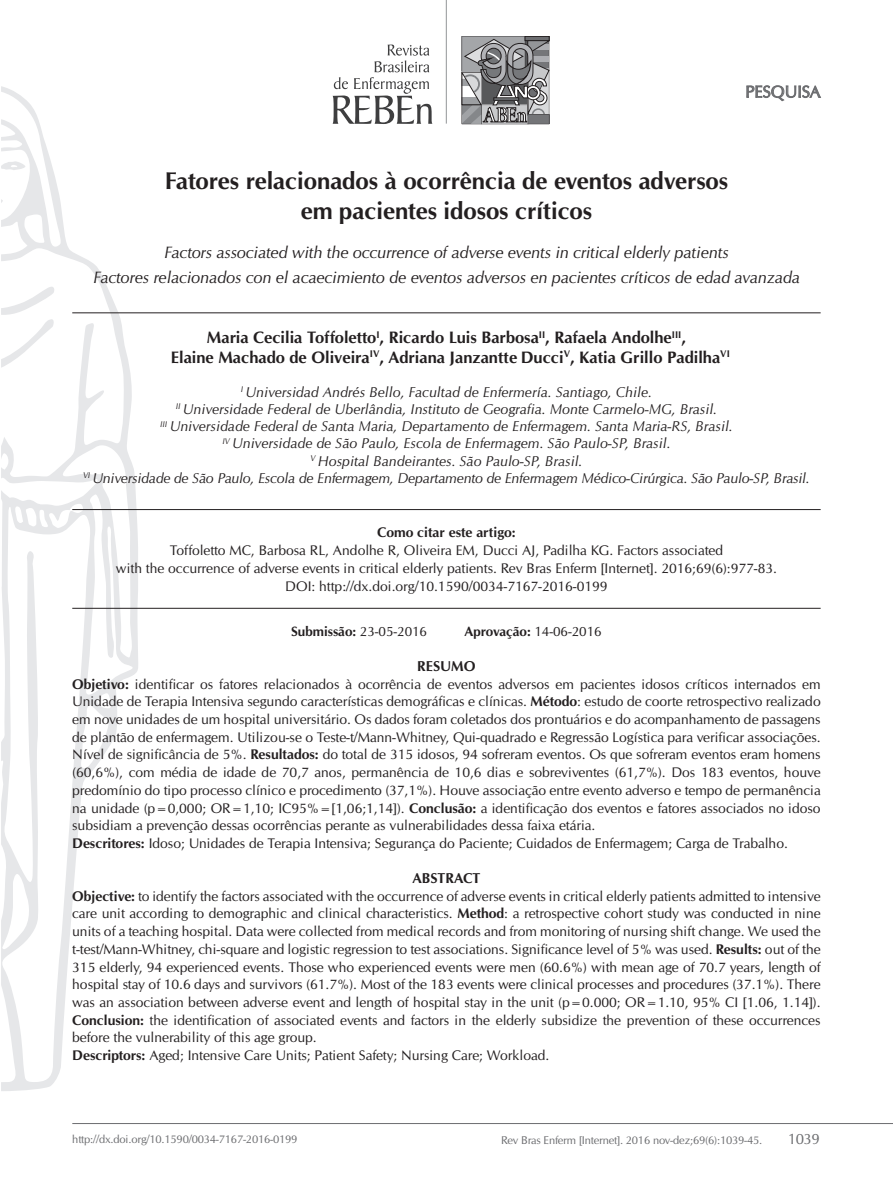
<style>
.page{position:relative;width:893px;height:1191px;background:#fff}
.page>*{position:absolute;margin:0;border:0;box-sizing:border-box;transform-origin:0 0}
.t1{font:700 24px/30px "URW Classico";color:#231f20;text-align:center}
.t2{font:italic 16.5px/25.2px "URW Classico";letter-spacing:-.01em;color:#231f20;text-align:center}
.t3{font:700 16.5px/19.8px "URW Classico";color:#231f20;text-align:center}
.t4{font:16.5px "URW Classico";color:#6c6d70}
.t5{font:15px "URW Classico";color:#6c6d70}
.t6{font:italic 14.25px/17.1px "URW Classico";color:#231f20;text-align:center}
.t7{font:700 14.25px "URW Classico";color:#231f20}
.t8{font:13.95px/17.7px "URW Classico";color:#231f20}
.t9{font:700 13.95px "URW Classico";color:#231f20}
.t10{font:700 13.5px "URW Classico";color:#231f20}
.t11{font:11.25px "URW Classico";letter-spacing:-.015em;color:#6c6d70}
.s1{font-weight:400}
.s2{font-weight:700}
</style>
<div class="page">
<hr style="left:72px;top:1123px;width:821px;height:1px;background:#6c6d70">
<svg style="left:1px;top:86px;width:137px;height:1005px"></svg>
<hr style="left:72px;top:312px;width:749px;height:1px;background:#231f20">
<hr style="left:72px;top:608px;width:749px;height:1px;background:#231f20">
<hr style="left:72px;top:509px;width:749px;height:1px;background:#231f20">
<svg style="left:746px;top:86px;width:75px;height:15px"></svg>
<svg style="left:333px;top:45px;width:99px;height:79px"></svg>
<svg style="left:462px;top:36px;width:87px;height:88px;background:#8b8c8e"></svg>
<hr style="left:446px;top:0;width:1px;height:124px;background:#939598">
<p class="t4" style="left:745px;top:82px;width:77px">PESQUISA</p>
<h1 class="t1" style="left:165px;top:166px;width:565px">Fatores relacionados à ocorrência de eventos adversos em pacientes idosos críticos</h1>
<p class="t2" style="left:93px;top:240px;width:708px">Factors associated with the occurrence of adverse events in critical elderly patients<br>Factores relacionados con el acaecimiento de eventos adversos en pacientes críticos de edad avanzada</p>
<p class="t3" style="left:171px;top:327px;width:560px">Maria Cecilia Toffoletto<sup>I</sup>, Ricardo Luis Barbosa<sup>II</sup>, Rafaela Andolhe<sup>III</sup>,<br>Elaine Machado de Oliveira<sup>IV</sup>, Adriana Janzantte Ducci<sup>V</sup>, Katia Grillo Padilha<sup>VI</sup></p>
<p class="t6" style="left:83px;top:384px;width:728px"><sup>I</sup> Universidad Andrés Bello, Facultad de Enfermería. Santiago, Chile.<br><sup>II</sup> Universidade Federal de Uberlândia, Instituto de Geografia. Monte Carmelo-MG, Brasil.<br><sup>III</sup> Universidade Federal de Santa Maria, Departamento de Enfermagem. Santa Maria-RS, Brasil.<br><sup>IV</sup> Universidade de São Paulo, Escola de Enfermagem. São Paulo-SP, Brasil.<br><sup>V</sup> Hospital Bandeirantes. São Paulo-SP, Brasil.<br><sup>VI</sup> Universidade de São Paulo, Escola de Enfermagem, Departamento de Enfermagem Médico-Cirúrgica. São Paulo-SP, Brasil.</p>
<p class="t9" style="left:377px;top:523px;width:140px">Como citar este artigo:</p>
<p class="t8" style="left:116px;top:541px;width:663px;text-align:center">Toffoletto MC, Barbosa RL, Andolhe R, Oliveira EM, Ducci AJ, Padilha KG. Factors associated<br>with the occurrence of adverse events in critical elderly patients. Rev Bras Enferm [Internet]. 2016;69(6):977-83.<br>DOI: http://dx.doi.org/10.1590/0034-7167-2016-0199</p>
<p class="t10" style="left:291px;top:623px;width:137px">Submissão: <span class="s1">23-05-2016</span></p>
<p class="t10" style="left:464px;top:623px;width:139px">Aprovação: <span class="s1">14-06-2016</span></p>
<p class="t7" style="left:417px;top:657px;width:60px">RESUMO</p>
<p class="t8" style="left:72px;top:675px;width:750px"><span class="s2">Objetivo:</span> identificar os fatores relacionados à ocorrência de eventos adversos em pacientes idosos críticos internados em Unidade de Terapia Intensiva segundo características demográficas e clínicas. <span class="s2">Método</span>: estudo de coorte retrospectivo realizado em nove unidades de um hospital universitário. Os dados foram coletados dos prontuários e do acompanhamento de passagens de plantão de enfermagem. Utilizou-se o Teste-t/Mann-Whitney, Qui-quadrado e Regressão Logística para verificar associações.<br>Nível de significância de 5%. <span class="s2">Resultados:</span> do total de 315 idosos, 94 sofreram eventos. Os que sofreram eventos eram homens (60,6%), com média de idade de 70,7 anos, permanência de 10,6 dias e sobreviventes (61,7%). Dos 183 eventos, houve predomínio do tipo processo clínico e procedimento (37,1%). Houve associação entre evento adverso e tempo de permanência na unidade (p=0,000; OR=1,10; IC95%=[1,06;1,14]). <span class="s2">Conclusão:</span> a identificação dos eventos e fatores associados no idoso subsidiam a prevenção dessas ocorrências perante as vulnerabilidades dessa faixa etária.<br><span class="s2">Descritores:</span> Idoso; Unidades de Terapia Intensiva; Segurança do Paciente; Cuidados de Enfermagem; Carga de Trabalho.</p>
<p class="t7" style="left:412px;top:869px;width:69px">ABSTRACT</p>
<p class="t8" style="left:72px;top:887px;width:750px"><span class="s2">Objective:</span> to identify the factors associated with the occurrence of adverse events in critical elderly patients admitted to intensive care unit according to demographic and clinical characteristics. <span class="s2">Method</span>: a retrospective cohort study was conducted in nine units of a teaching hospital. Data were collected from medical records and from monitoring of nursing shift change. We used the t-test/Mann-Whitney, chi-square and logistic regression to test associations. Significance level of 5% was used. <span class="s2">Results:</span> out of the 315 elderly, 94 experienced events. Those who experienced events were men (60.6%) with mean age of 70.7 years, length of hospital stay of 10.6 days and survivors (61.7%). Most of the 183 events were clinical processes and procedures (37.1%). There was an association between adverse event and length of hospital stay in the unit (p=0.000; OR=1.10, 95% CI [1.06, 1.14]).<br><span class="s2">Conclusion:</span> the identification of associated events and factors in the elderly subsidize the prevention of these occurrences before the vulnerability of this age group.<br><span class="s2">Descriptors:</span> Aged; Intensive Care Units; Patient Safety; Nursing Care; Workload.</p>
<p class="t11" style="left:72px;top:1133px;width:227px">http://dx.doi.org/10.1590/0034-7167-2016-0199</p>
<p class="t11" style="left:501px;top:1133px;width:263px">Rev Bras Enferm [Internet]. 2016 nov-dez;69(6):1039-45.</p>
<p class="t5" style="left:788px;top:1130px;width:33px">1039</p>
</div>
